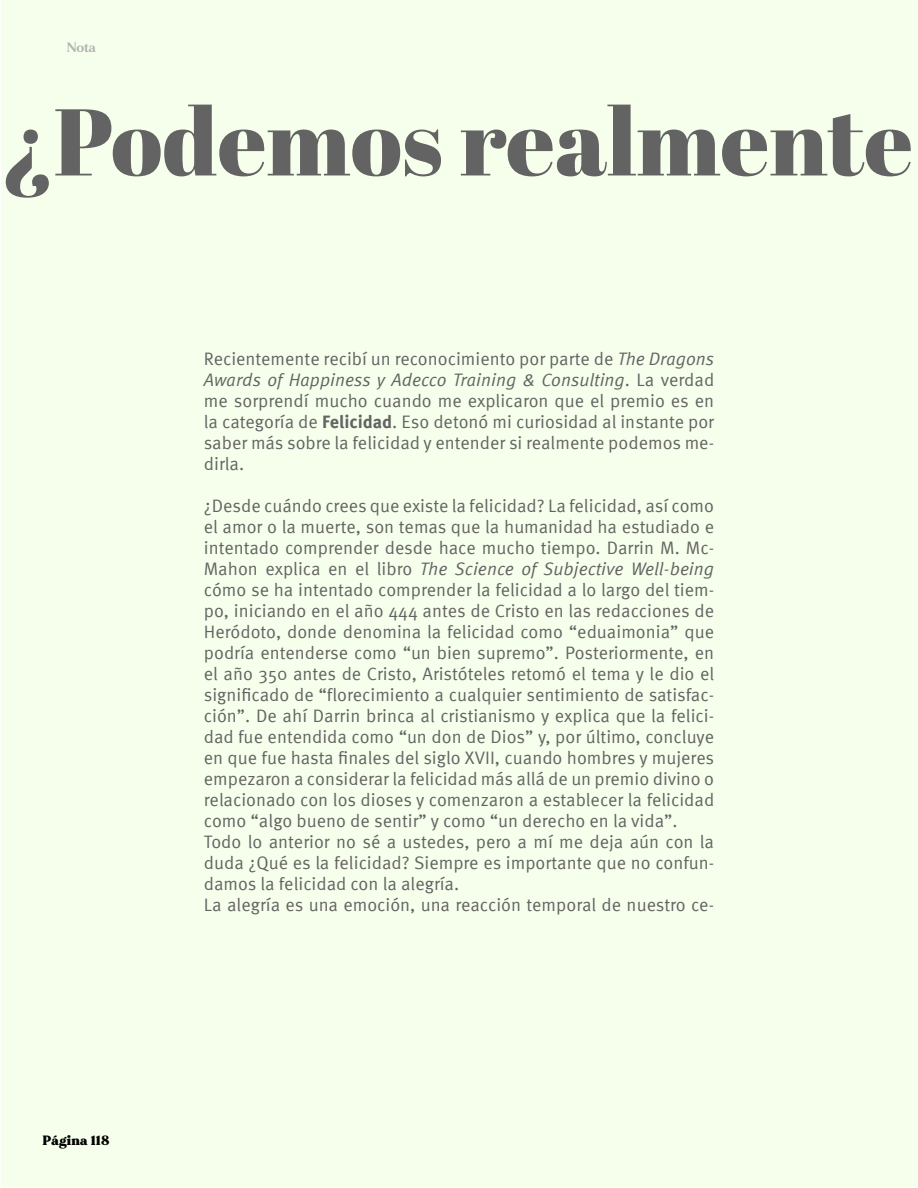
<style>
.page{position:relative;width:918px;height:1188px;background:#fff}
.page>*{position:absolute;margin:0;border:0;box-sizing:border-box;transform-origin:0 0}
.t1{font:94.5px "Abril Fatface";color:#646363}
.t2{font:18px/21px "Meta Pro";color:#646363;text-align:justify}
.t3{font:900 13.5px "MADE Mirage";letter-spacing:.01em;color:#000}
.t4{font:700 13.5px "MADE Mirage";color:#b3b2b2}
.s1{font-style:italic}
.s2{font-weight:700}
</style>
<div class="page">
<div style="left:2px;top:0;width:916px;height:1186px;background:#f5ffeb"></div>
<p class="t4" style="left:67px;top:39px;width:31px">Nota</p>
<h1 class="t1" style="left:-1px;top:75px;width:916px">¿Podemos realmente</h1>
<p class="t3" style="left:43px;top:1131px;width:68px">Página 118</p>
<p class="t2" style="left:204px;top:347px;width:512px">Recientemente recibí un reconocimiento por parte de <span class="s1">The Dragons Awards of Happiness y Adecco Training &amp; Consulting</span>. La verdad me sorprendí mucho cuando me explicaron que el premio es en la categoría de <span class="s2">Felicidad</span>. Eso detonó mi curiosidad al instante por saber más sobre la felicidad y entender si realmente podemos me&shy;dirla.</p>
<p class="t2" style="left:204px;top:494px;width:512px;text-align:left">¿Desde cuándo crees que existe la felicidad? La felicidad, así como el amor o la muerte, son temas que la humanidad ha estudiado e intentado comprender desde hace mucho tiempo. Darrin M. Mc-Mahon explica en el libro <span class="s1">The Science of Subjective Well-being </span>cómo se ha intentado comprender la felicidad a lo largo del tiem&shy;po, iniciando en el año 444 antes de Cristo en las redacciones de Heródoto, donde denomina la felicidad como “eduaimonia” que podría entenderse como “un bien supremo”. Posteriormente, en el año 350 antes de Cristo, Aristóteles retomó el tema y le dio el significado de “florecimiento a cualquier sentimiento de satisfac&shy;ción”. De ahí Darrin brinca al cristianismo y explica que la felici&shy;dad fue entendida como “un don de Dios” y, por último, concluye en que fue hasta finales del siglo XVII, cuando hombres y mujeres empezaron a considerar la felicidad más allá de un premio divino o relacionado con los dioses y comenzaron a establecer la felicidad como “algo bueno de sentir” y como “un derecho en la vida”.<br>Todo lo anterior no sé a ustedes, pero a mí me deja aún con la duda ¿Qué es la felicidad? Siempre es importante que no confun&shy;damos la felicidad con la alegría.<br>La alegría es una emoción, una reacción temporal de nuestro ce-</p>
</div>
